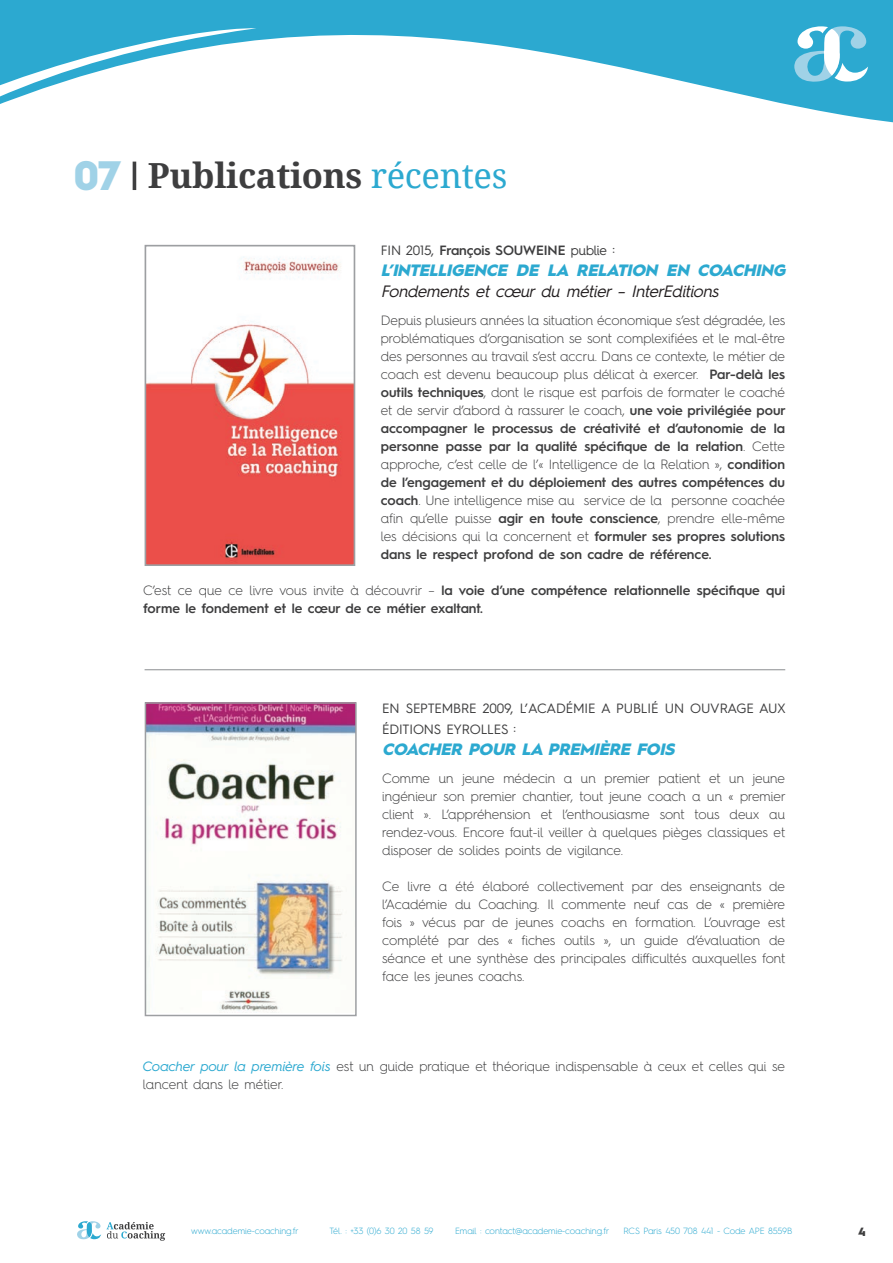
<style>
.page{position:relative;width:893px;height:1263px;background:#fff}
.page>*{position:absolute;margin:0;border:0;box-sizing:border-box;transform-origin:0 0}
.t1{font:700 34.65px "Droid Serif";letter-spacing:-.01em;color:#3e3e3f}
.t2{font:italic 900 16.5px "Hurme Geometric Sans 1";color:#2ca9d0}
.t3{font:italic 16.5px "Hurme Geometric Sans 4";color:#231f20}
.t4{font:300 13.5px/18px "Hurme Geometric Sans 4";letter-spacing:-.005em;color:#3e3e3f;text-align:justify}
.t5{font:600 13.5px/18px "Hurme Geometric Sans 1";color:#3e3e3f}
.t6{font:13.5px/21px "Hurme Geometric Sans 4";letter-spacing:-.01em;color:#3e3e3f}
.t7{font:900 12px "Hurme Geometric Sans 1";color:#3e3e3f}
.t8{font:300 9px "Hurme Geometric Sans 4";letter-spacing:-.01em;color:#2ca9d0}
.s1{font-family:"Hurme Geometric Sans 1";font-weight:900;font-size:41.25px;color:#a0d2e7}
.s2{font-weight:400;color:#2ca9d0}
.s3{font-family:"Hurme Geometric Sans 4";font-weight:400}
.s4{font-family:"Hurme Geometric Sans 1";font-weight:600}
.s5{font-family:"Hurme Geometric Sans 4";font-weight:300}
.s6{font-weight:400;font-style:italic;color:#2ca9d0}
</style>
<div class="page">
<svg style="left:0;top:0;width:893px;height:190px"></svg>
<svg style="left:794px;top:26px;width:74px;height:57px"></svg>
<hr style="left:133px;top:162px;width:3px;height:28px;background:#3e3e3f">
<img style="left:148px;top:257px;width:204px;height:306px">
<div style="left:145px;top:245px;width:210px;height:321px;border:2px solid #9d9fa2"></div>
<hr style="left:145px;top:669px;width:640px;height:1px;background:#8b8d90">
<svg style="left:77px;top:1221px;width:88px;height:20px"></svg>
<img style="left:148px;top:705px;width:206px;height:307px">
<div style="left:145px;top:702px;width:212px;height:314px;border:2px solid #9d9fa2"></div>
<h1 class="t1" style="left:74px;top:156px;width:435px"><span class="s1">07</span> Publications <span class="s2">récentes</span></h1>
<p class="t5" style="left:381px;top:240px;width:236px"><span class="s3">FIN 2015,</span> François SOUWEINE <span class="s3">publie :</span></p>
<p class="t2" style="left:381px;top:258px;width:410px">L’INTELLIGENCE DE LA RELATION EN COACHING</p>
<p class="t3" style="left:381px;top:279px;width:344px">Fondements et cœurdu métier – InterEditions</p>
<p class="t4" style="left:381px;top:311px;width:406px">Depuis plusieurs années la situation économique s’est dégradée, les problématiques d’organisation se sont complexifiées et le mal-être des personnes au travail s’est accru. Dans ce contexte, le métier de coach est devenu beaucoup plus délicat à exercer. <span class="s4">Par-delà les outils techniques</span>, dont le risque est parfois de formater le coaché et de servir d’abord à rassurer le coach, <span class="s4">une voie privilégiée pour</span></p>
<p class="t5" style="left:381px;top:419px;width:406px">accompagner le processus de créativité et d’autonomie de la personne passe par la qualité spécifique de la relation<span class="s5">. Cette</span></p>
<p class="t4" style="left:381px;top:455px;width:406px">approche, c’est celle de l’« Intelligence de la Relation », <span class="s4">condition</span></p>
<p class="t5" style="left:381px;top:473px;width:406px">de l’engagement et du déploiement des autres compétences du</p>
<p class="t4" style="left:381px;top:491px;width:406px"><span class="s4">coach</span>. Une intelligence mise au service de la personne coachée afin qu’elle puisse <span class="s4">agir en toute conscience</span>, prendre elle-même les décisions qui la concernent et <span class="s4">formuler ses propres solutions</span></p>
<p class="t5" style="left:381px;top:545px;width:332px">dans le respect profond de son cadre de référence.</p>
<p class="t5" style="left:143px;top:581px;width:643px"><span class="s5">C’est ce que ce livre vous invite à découvrir –</span> la voie d’une compétence relationnelle spécifique qui forme le fondement et le cœur de ce métier exaltant.</p>
<p class="t6" style="left:382px;top:697px;width:405px">EN SEPTEMBRE 2009, L’ACADÉMIE A PUBLIÉ UN OUVRAGE AUX<br>ÉDITIONS EYROLLES :</p>
<p class="t2" style="left:382px;top:737px;width:298px">COACHER POUR LA PREMIÈRE FOIS</p>
<p class="t4" style="left:382px;top:769px;width:405px">Comme un jeune médecin a un premier patient et un jeune ingénieur son premier chantier, tout jeune coach a un « premier client ». L’appréhension et l’enthousiasme sont tous deux au rendez-vous. Encore faut-il veiller à quelques pièges classiques et disposer de solides points de vigilance.</p>
<p class="t4" style="left:382px;top:877px;width:405px">Ce livre a été élaboré collectivement par des enseignants de l’Académie du Coaching. Il commente neuf cas de « première fois » vécus par de jeunes coachs en formation. L’ouvrage est complété par des « fiches outils », un guide d’évaluation de séance et une synthèse des principales difficultés auxquelles font face les jeunes coachs.</p>
<p class="t4" style="left:143px;top:1057px;width:644px"><span class="s6">Coacher pour la première fois</span> est un guide pratique et théorique indispensable à ceux et celles qui se lancent dans le métier.</p>
<p class="t8" style="left:191px;top:1224px;width:109px">www.academie-coaching.fr</p>
<p class="t8" style="left:329px;top:1224px;width:106px">Tél. : +33 (0)6 30 20 58 59</p>
<p class="t8" style="left:455px;top:1224px;width:156px">Email : contact@academie-coaching.fr</p>
<p class="t8" style="left:623px;top:1224px;width:171px">RCS Paris 450 708 441 - Code APE 8559B</p>
<p class="t7" style="left:858px;top:1223px;width:9px">4</p>
</div>
